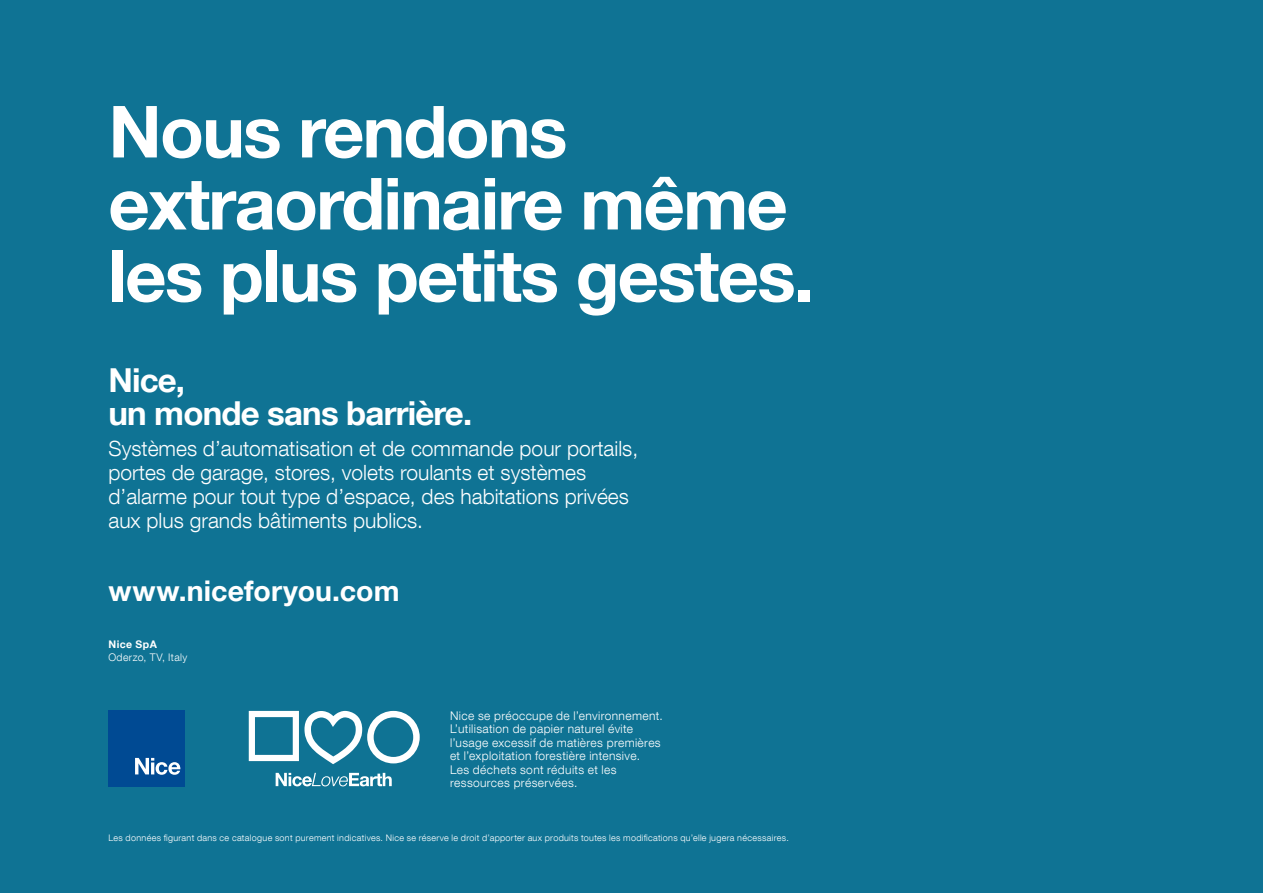
<style>
.page{position:relative;width:1263px;height:893px;background:#0f7394}
.page>*{position:absolute;margin:0;border:0;box-sizing:border-box;transform-origin:0 0}
.t1{font:700 72px/72px "Helvetica Neue LT Com";letter-spacing:-.025em;color:#fff}
.t2{font:700 33px/33px "Helvetica Neue LT Com";letter-spacing:-.025em;color:#fff}
.t3{font:700 28.5px "Helvetica Neue LT Com";letter-spacing:.005em;color:#fff}
.t4{font:300 21px/24px "Helvetica Neue LT Com";color:#fff}
.t5{font:300 12px/13.5px "Helvetica Neue LT Com";letter-spacing:.03em;color:#fff}
.t6{font:300 10.5px "Helvetica Neue LT Com";letter-spacing:.035em;color:#fff}
.t7{font:700 10.5px "Helvetica Neue LT Com";letter-spacing:.045em;color:#fff}
.t8{font:300 9px "Helvetica Neue LT Com";letter-spacing:.035em;color:#fff}
</style>
<div class="page">
<div style="left:108px;top:710px;width:77px;height:76px;background:#004a93"></div>
<svg style="left:135px;top:758px;width:46px;height:17px"></svg>
<svg style="left:249px;top:711px;width:171px;height:53px"></svg>
<svg style="left:276px;top:773px;width:116px;height:13px"></svg>
<h1 class="t1" style="left:108px;top:94px;width:707px">Nous rendons extraordinaire même les plus petits gestes.</h1>
<h2 class="t2" style="left:108px;top:363px;width:365px">Nice,<br>un monde sans barrière.</h2>
<h3 class="t4" style="left:108px;top:436px;width:531px">Systèmes d’automatisation et de commande pour portails, portes de garage, stores, volets roulants et systèmes d’alarme pour tout type d’espace, des habitations privées aux plus grands bâtiments publics.</h3>
<h3 class="t3" style="left:108px;top:573px;width:293px">www.niceforyou.com</h3>
<p class="t7" style="left:108px;top:638px;width:50px">Nice SpA</p>
<p class="t6" style="left:108px;top:650px;width:80px">Oderzo, TV, Italy</p>
<p class="t5" style="left:450px;top:708px;width:214px">Nice se préoccupe de l’environnement.<br>L’utilisation de papier naturel évite l’usage excessif de matières premières et l’exploitation forestière intensive.<br>Les déchets sont réduits et les ressources préservées.</p>
<p class="t8" style="left:108px;top:833px;width:682px">Les données figurant dans ce catalogue sont purement indicatives. Nice se réserve le droit d’apporter aux produits toutes les modifications qu’elle jugera nécessaires.</p>
</div>
